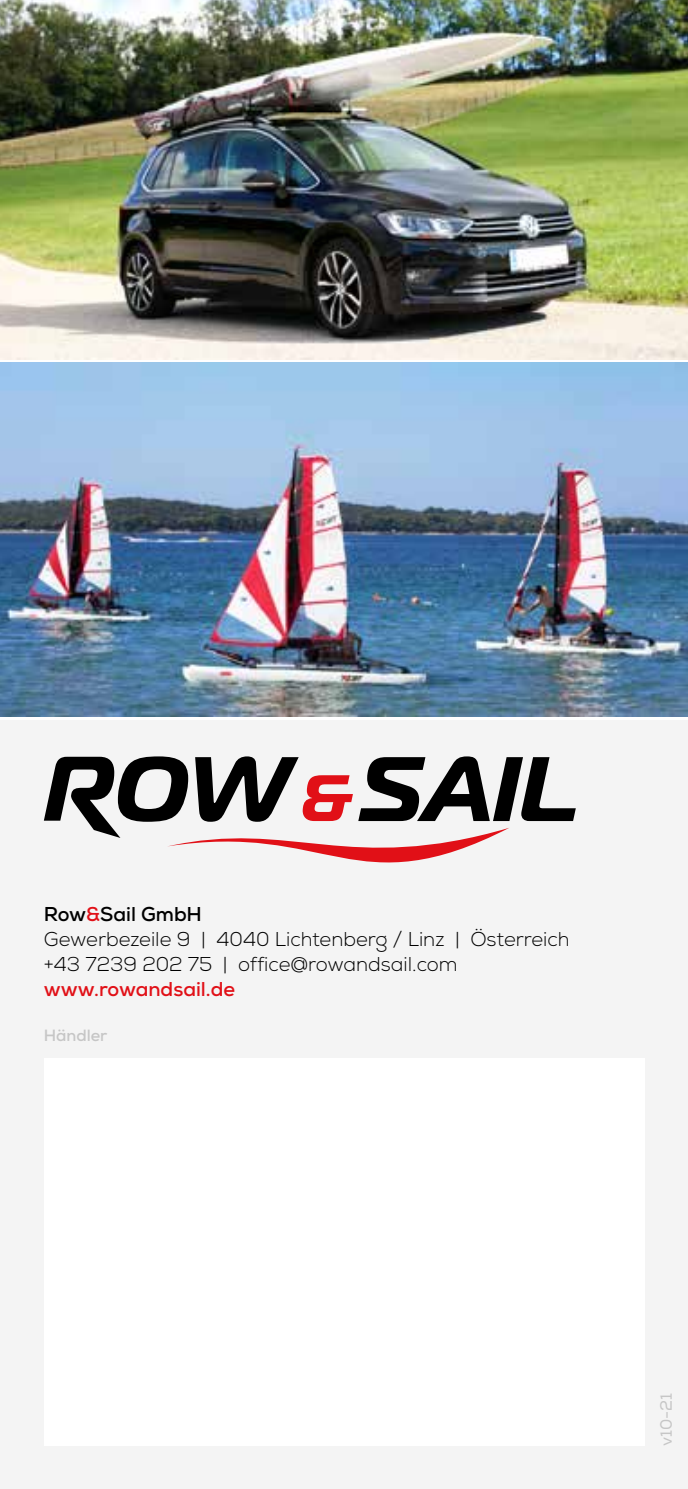
<style>
.page{position:relative;width:688px;height:1489px;background:#fff}
.page>*{position:absolute;margin:0;border:0;box-sizing:border-box;transform-origin:0 0}
.t1{font:300 20px/25px "Nexa";color:#000}
.t2{font:700 20px "Nexa";color:#e11017}
.t3{font:700 16.25px "Nexa";color:#c6c6c6}
.t4{font:16.25px "Nexa";color:#c6c6c6}
.s1{font-weight:700}
.s2{font-weight:700;color:#e11017}
</style>
<div class="page">
<img style="left:0;top:363px;width:687px;height:354px">
<img style="left:0;top:0;width:687px;height:359px">
<div style="left:0;top:720px;width:687px;height:768px;background:#f4f4f4"></div>
<svg style="left:44px;top:756px;width:531px;height:106px"></svg>
<div style="left:44px;top:1058px;width:600px;height:387px;background:#fff"></div>
<p class="t1" style="left:44px;top:901px;width:527px"><span class="s1">Row</span><span class="s2">&amp;</span><span class="s1">Sail GmbH<br></span>Gewerbezeile 9 | 4040 Lichtenberg / Linz | Österreich +43 7239 202 75 | office@rowandsail.com</p>
<p class="t2" style="left:44px;top:975px;width:193px">www.rowandsail.de</p>
<p class="t3" style="left:44px;top:1025px;width:65px">Händler</p>
<p class="t4" style="left:656px;top:1445px;width:55px;rotate:-90deg">v10-21</p>
</div>
